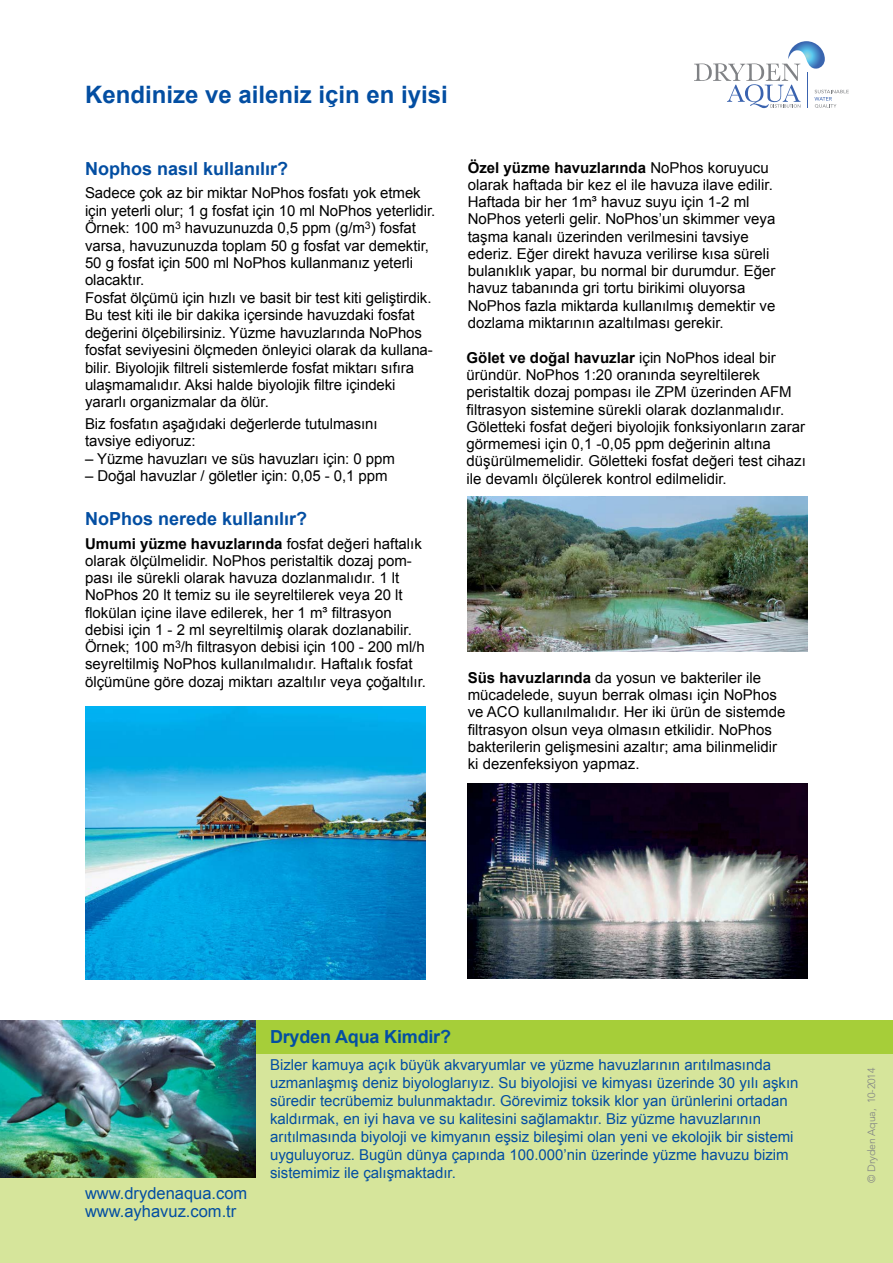
<style>
.page{position:relative;width:893px;height:1263px;background:#fff}
.page>*{position:absolute;margin:0;border:0;box-sizing:border-box;transform-origin:0 0}
.t1{font:700 24px "Arial";color:#034ea2}
.t2{font:700 18px "Arial";color:#034ea2}
.t3{font:16.5px/18px "Arial";color:#034ea2}
.t4{font:500 16.5px "Avenir";color:#034ea2}
.t5{font:15px/17.2px "Arial";color:#000}
.t6{font:15px/18px "Arial";color:#034ea2}
.t7{font:300 10.5px "Avenir";letter-spacing:-.01em;color:#808285}
.s1{font-weight:700}
</style>
<div class="page">
<svg style="left:694px;top:41px;width:155px;height:67px"></svg>
<img style="left:85px;top:707px;width:340px;height:272px">
<img style="left:468px;top:496px;width:340px;height:156px">
<img style="left:468px;top:783px;width:340px;height:195px">
<div style="left:0;top:1020px;width:893px;height:243px;background:#d6e59b"></div>
<div style="left:248px;top:1020px;width:645px;height:34px;background:#a6ce39"></div>
<img style="left:0;top:1020px;width:255px;height:158px">
<h1 class="t1" style="left:85px;top:78px;width:364px">Kendinize ve aileniz için en iyisi</h1>
<p class="t2" style="left:85px;top:156px;width:205px">Nophos nasıl kullanılır?</p>
<p class="t5" style="left:85px;top:185px;width:352px">Sadece çok az bir miktar NoPhos fosfatı yok etmek için yeterli olur; 1 g fosfat için 10 ml NoPhos yeterlidir.<br>Örnek: 100 m<sup>3</sup> havuzunuzda 0,5 ppm (g/m<sup>3</sup>) fosfat varsa, havuzunuzda toplam 50 g fosfat var demektir, 50 g fosfat için 500 ml NoPhos kullanmanız yeterli olacaktır.<br>Fosfat ölçümü için hızlı ve basit bir test kiti geliştirdik.<br>Bu test kiti ile bir dakika içersinde havuzdaki fosfat değerini ölçebilirsiniz. Yüzme havuzlarında NoPhos fosfat seviyesini ölçmeden önleyici olarak da kullana&shy;bilir. Biyolojik filtreli sistemlerde fosfat miktarı sıfıra ulaşmamalıdır. Aksi halde biyolojik filtre içindeki yararlı organizmalar da ölür.</p>
<p class="t5" style="left:85px;top:415px;width:294px">Biz fosfatın aşağıdaki değerlerde tutulmasını tavsiye ediyoruz:</p>
<p class="t5" style="left:85px;top:450px;width:311px">– Yüzme havuzları ve süs havuzları için: 0 ppm</p>
<p class="t5" style="left:85px;top:467px;width:304px">– Doğal havuzlar / göletler için: 0,05 - 0,1 ppm</p>
<p class="t2" style="left:85px;top:507px;width:224px">NoPhos nerede kullanılır?</p>
<p class="t5" style="left:85px;top:535px;width:342px"><span class="s1">Umumi yüzme havuzlarında</span> fosfat değeri haftalık olarak ölçülmelidir. NoPhos peristaltik dozaj pom&shy;pası ile sürekli olarak havuza dozlanmalıdır. 1 lt NoPhos 20 lt temiz su ile seyreltilerek veya 20 lt flokülan içine ilave edilerek, her 1 m³ filtrasyon debisi için 1 - 2 ml seyreltilmiş olarak dozlanabilir.<br>Örnek; 100 m<sup>3</sup>/h filtrasyon debisi için 100 - 200 ml/h seyreltilmiş NoPhos kullanılmalıdır. Haftalık fosfat ölçümüne göre dozaj miktarı azaltılır veya çoğaltılır.</p>
<p class="t5" style="left:468px;top:159px;width:309px"><span class="s1">Özel yüzme havuzlarında</span> NoPhos koruyucu olarak haftada bir kez el ile havuza ilave edilir.<br>Haftada bir her 1m³ havuz suyu için 1-2 ml NoPhos yeterli gelir. NoPhos’un skimmer veya taşma kanalı üzerinden verilmesini tavsiye ederiz. Eğer direkt havuza verilirse kısa süreli bulanıklık yapar, bu normal bir durumdur. Eğer havuz tabanında gri tortu birikimi oluyorsa NoPhos fazla miktarda kullanılmış demektir ve dozlama miktarının azaltılması gerekir.</p>
<p class="t5" style="left:467px;top:349px;width:341px"><span class="s1">Gölet ve doğal havuzlar</span> için NoPhos ideal bir üründür. NoPhos 1:20 oranında seyreltilerek peristaltik dozaj pompası ile ZPM üzerinden AFM filtrasyon sistemine sürekli olarak dozlanmalıdır.<br>Göletteki fosfat değeri biyolojik fonksiyonların zarar görmemesi için 0,1 -0,05 ppm değerinin altına düşürülmemelidir. Göletteki fosfat değeri test cihazı ile devamlı ölçülerek kontrol edilmelidir.</p>
<p class="t5" style="left:468px;top:669px;width:319px"><span class="s1">Süs havuzlarında</span> da yosun ve bakteriler ile mücadelede, suyun berrak olması için NoPhos ve ACO kullanılmalıdır. Her iki ürün de sistemde filtrasyon olsun veya olmasın etkilidir. NoPhos bakterilerin gelişmesini azaltır; ama bilinmelidir ki dezenfeksiyon yapmaz.</p>
<p class="t3" style="left:85px;top:1184px;width:164px">www.drydenaqua.com www.ayhavuz.com.tr</p>
<p class="t4" style="left:136px;top:1184px;width:117px">rydenaqua.com</p>
<p class="t2" style="left:270px;top:1025px;width:183px">Dryden Aqua Kimdir?</p>
<p class="t6" style="left:270px;top:1056px;width:530px">Bizler kamuya açık büyük akvaryumlar ve yüzme havuzlarının arıtılmasında uzmanlaşmış deniz biyologlarıyız. Su biyolojisi ve kimyası üzerinde 30 yılı aşkın süredir tecrübemiz bulunmaktadır. Görevimiz toksik klor yan ürünlerini ortadan kaldırmak, en iyi hava ve su kalitesini sağlamaktır. Biz yüzme havuzlarının arıtılmasında biyoloji ve kimyanın eşsiz bileşimi olan yeni ve ekolojik bir sistemi uyguluyoruz. Bugün dünya çapında 100.000’nin üzerinde yüzme havuzu bizim sistemimiz ile çalışmaktadır.</p>
<p class="t7" style="left:865px;top:1183px;width:117px;rotate:-90deg">© Dryden Aqua, 10-2014</p>
</div>
